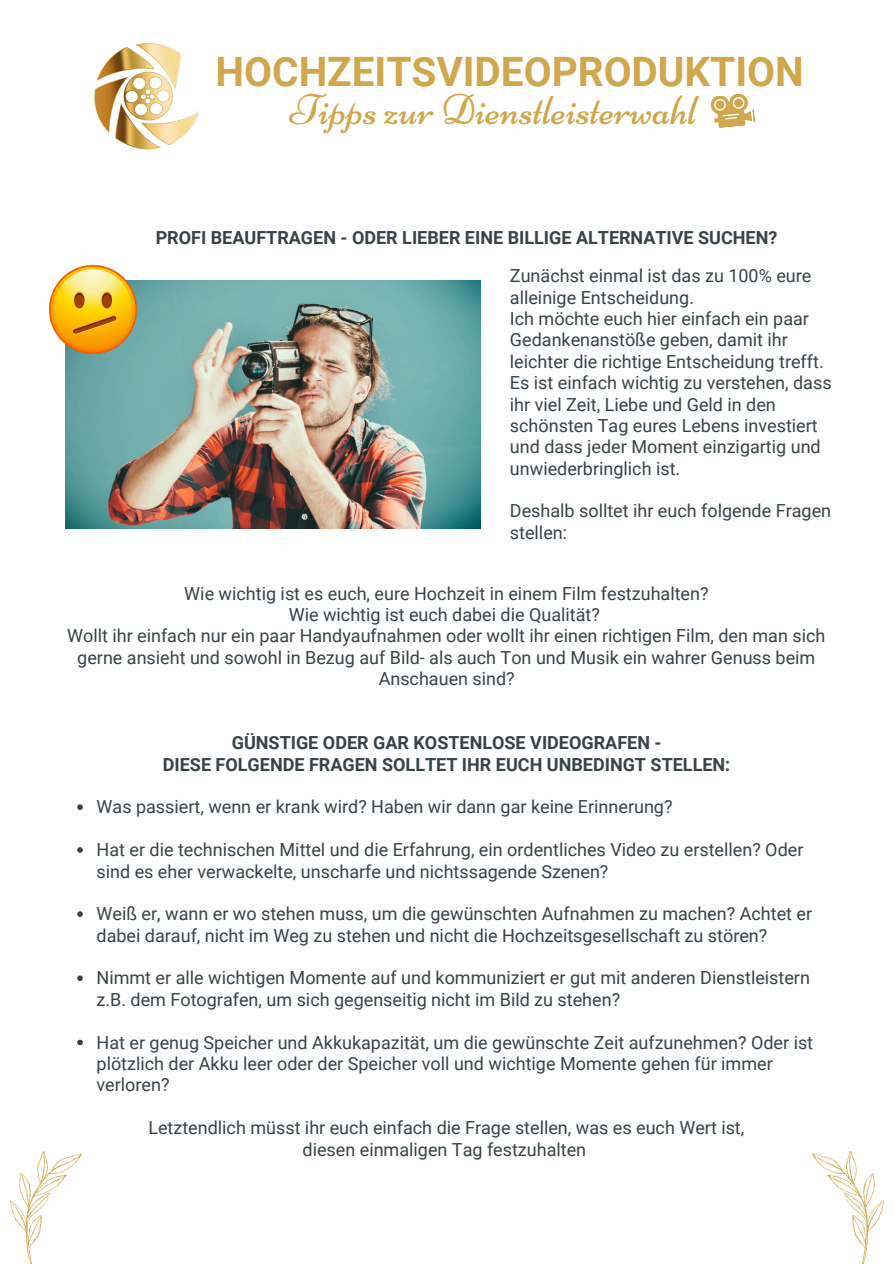
<style>
.page{position:relative;width:894px;height:1264px;background:#fff}
.page>*{position:absolute;margin:0;border:0;box-sizing:border-box;transform-origin:0 0}
.t1{font:43.05px "Niconne";color:#d0a74c}
.t2{font:700 40.5px "Roboto";color:#d0a74c}
.t3{font:18px/21.3px "Roboto";color:#384347}
.t4{font:700 18px/21.3px "Roboto";color:#384347;text-align:center}
</style>
<div class="page">
<img style="left:94px;top:43px;width:106px;height:107px">
<svg style="left:711px;top:94px;width:44px;height:34px"></svg>
<svg style="left:733px;top:98px;width:10px;height:10px"></svg>
<img style="left:10px;top:1151px;width:71px;height:112px">
<img style="left:812px;top:1151px;width:70px;height:112px">
<img style="left:66px;top:281px;width:414px;height:247px">
<img style="left:49px;top:265px;width:88px;height:88px">
<svg style="left:77px;top:804px;width:6px;height:6px"></svg>
<svg style="left:77px;top:847px;width:6px;height:5px"></svg>
<svg style="left:77px;top:911px;width:6px;height:5px"></svg>
<svg style="left:77px;top:975px;width:6px;height:6px"></svg>
<svg style="left:77px;top:1039px;width:6px;height:6px"></svg>
<p class="t2" style="left:215px;top:49px;width:589px">HOCHZEITSVIDEOPRODUKTION</p>
<p class="t1" style="left:290px;top:84px;width:408px">Tipps zur Dienstleisterwahl</p>
<p class="t4" style="left:156px;top:227px;width:623px">PROFI BEAUFTRAGEN - ODER LIEBER EINE BILLIGE ALTERNATIVE SUCHEN?</p>
<p class="t3" style="left:510px;top:265px;width:303px">Zunächst einmal ist das zu 100% eure alleinige Entscheidung.</p>
<p class="t3" style="left:510px;top:308px;width:323px">Ich möchte euch hier einfach ein paar Gedankenanstöße geben, damit ihr leichter die richtige Entscheidung trefft.<br>Es ist einfach wichtig zu verstehen, dass ihr viel Zeit, Liebe und Geld in den schönsten Tag eures Lebens investiert und dass jeder Moment einzigartig und unwiederbringlich ist.</p>
<p class="t3" style="left:510px;top:500px;width:322px">Deshalb solltet ihr euch folgende Fragen stellen:</p>
<p class="t3" style="left:67px;top:582px;width:759px;text-align:center">Wie wichtig ist es euch, eure Hochzeit in einem Film festzuhalten?<br>Wie wichtig ist euch dabei die Qualität?<br>Wollt ihr einfach nur ein paar Handyaufnahmen oder wollt ihr einen richtigen Film, den man sich gerne ansieht und sowohl in Bezug auf Bild- als auch Ton und Musik ein wahrer Genuss beim Anschauen sind?</p>
<p class="t4" style="left:163px;top:732px;width:568px">GÜNSTIGE ODER GAR KOSTENLOSE VIDEOGRAFEN -<br>DIESE FOLGENDE FRAGEN SOLLTET IHR EUCH UNBEDINGT STELLEN:</p>
<p class="t3" style="left:96px;top:796px;width:577px">Was passiert, wenn er krank wird? Haben wir dann gar keine Erinnerung?</p>
<p class="t3" style="left:96px;top:839px;width:708px">Hat er die technischen Mittel und die Erfahrung, ein ordentliches Video zu erstellen? Oder sind es eher verwackelte, unscharfe und nichtssagende Szenen?</p>
<p class="t3" style="left:96px;top:903px;width:716px">Weiß er, wann er wo stehen muss, um die gewünschten Aufnahmen zu machen? Achtet er dabei darauf, nicht im Weg zu stehen und nicht die Hochzeitsgesellschaft zu stören?</p>
<p class="t3" style="left:96px;top:967px;width:714px">Nimmt er alle wichtigen Momente auf und kommuniziert er gut mit anderen Dienstleistern z.B. dem Fotografen, um sich gegenseitig nicht im Bild zu stehen?</p>
<p class="t3" style="left:96px;top:1031px;width:718px">Hat er genug Speicher und Akkukapazität, um die gewünschte Zeit aufzunehmen? Oder ist plötzlich der Akku leer oder der Speicher voll und wichtige Momente gehen für immer verloren?</p>
<p class="t3" style="left:148px;top:1117px;width:597px;text-align:center">Letztendlich müsst ihr euch einfach die Frage stellen, was es euch Wert ist, diesen einmaligen Tag festzuhalten</p>
</div>
